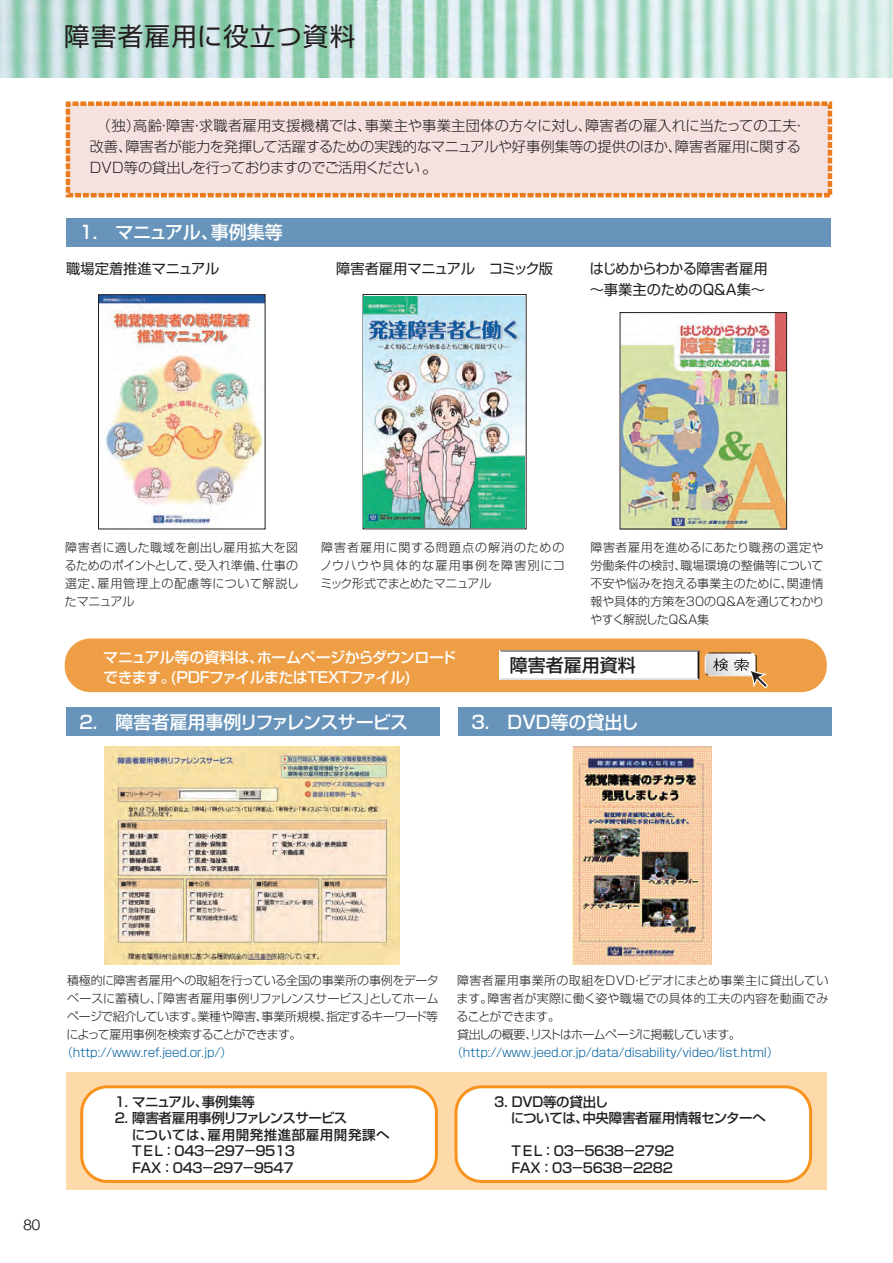
<style>
.page{position:relative;width:893px;height:1263px;background:#fff}
.page>*{position:absolute;margin:0;border:0;box-sizing:border-box;transform-origin:0 0}
.t1{font:25.5px "Shin Go Pro";letter-spacing:.05em;color:#231f20}
.t2{font:500 18px "Shin Go Pro";letter-spacing:-.02em;color:#fff}
.t3{font:500 18px "Shin Go Pro";letter-spacing:-.09em;color:#fff}
.t4{font:500 18px "Shin Go Pro";color:#231f20}
.t5{font:18px "Koz Go Pro";color:#231f20}
.t6{font:500 15px/19.5px "Shin Go Pro";letter-spacing:-.03em;color:#fff}
.t7{font:300 15px "Helvetica Neue";color:#231f20}
.t8{font:300 14.25px/21px "Shin Go Pro";color:#231f20}
.t9{font:14.25px/21px "Shin Go Pro";letter-spacing:-.02em;color:#231f20}
.t10{font:500 13.5px/16.5px "Shin Go Pro";letter-spacing:-.075em;color:#231f20}
.t11{font:500 13.5px/16.5px "Shin Go Pro";letter-spacing:-.27em;color:#231f20}
.t12{font:500 13.5px/16.5px "Shin Go Pro";letter-spacing:-.025em;color:#231f20}
.t13{font:300 12px/18px "Shin Go Pro";letter-spacing:-.015em;color:#231f20;text-align:justify}
.t14{font:300 12px "Shin Go Pro";letter-spacing:-.02em;color:#005f9d}
</style>
<div class="page">
<img style="left:0;top:0;width:893px;height:77px">
<div style="left:65px;top:638px;width:762px;height:54px;background:#ee9f46;border-radius:26px"></div>
<svg style="left:499px;top:650px;width:200px;height:30px"></svg>
<svg style="left:705px;top:652px;width:64px;height:37px"></svg>
<div style="left:66px;top:218px;width:764px;height:28px;background:#6894bb"></div>
<div style="left:68px;top:104px;width:762px;height:91px;background:#f5e1e0"></div>
<div style="left:66px;top:101px;width:766px;height:96px;border:4px dashed #ea7c1d"></div>
<div style="left:66px;top:708px;width:374px;height:28px;background:#6894bb"></div>
<div style="left:458px;top:708px;width:374px;height:28px;background:#6894bb"></div>
<img style="left:100px;top:296px;width:163px;height:230px">
<img style="left:622px;top:314px;width:163px;height:213px">
<div style="left:98px;top:294px;width:167px;height:235px;border:1px solid #231f20"></div>
<div style="left:620px;top:312px;width:167px;height:217px;border:1px solid #231f20"></div>
<img style="left:104px;top:746px;width:295px;height:218px">
<img style="left:572px;top:746px;width:139px;height:218px">
<div style="left:66px;top:1072px;width:761px;height:117px;background:#fedaaa"></div>
<div style="left:82px;top:1087px;width:354px;height:94px;background:#fff;border-radius:26px"></div>
<div style="left:80px;top:1085px;width:358px;height:98px;border:3px solid #f7931d;border-radius:26px"></div>
<div style="left:456px;top:1087px;width:355px;height:94px;background:#fff;border-radius:26px"></div>
<div style="left:454px;top:1085px;width:358px;height:98px;border:3px solid #f7931d;border-radius:26px"></div>
<img style="left:364px;top:296px;width:161px;height:231px">
<h1 class="t1" style="left:64px;top:15px;width:292px">障害者雇用に役立つ資料</h1>
<p class="t8" style="left:88px;top:113px;width:719px;text-indent:8px">（独）高齢・障害・求職者雇用支援機構では、事業主や事業主団体の方々に対し、障害者の雇入れに当たっての工夫・改善、障害者が能力を発揮して活躍するための実践的なマニュアルや好事例集等の提供のほか、障害者雇用に関する<br>ＤＶＤ等の貸出しを行っておりますのでご活用ください</p>
<h2 class="t5" style="left:422px;top:155px;width:19px">。</h2>
<h2 class="t2" style="left:77px;top:218px;width:207px">１．　マニュアル、事例集等</h2>
<p class="t9" style="left:66px;top:257px;width:155px">職場定着推進マニュアル</p>
<p class="t9" style="left:336px;top:257px;width:218px">障害者雇用マニュアル　コミック版</p>
<p class="t9" style="left:590px;top:257px;width:179px">はじめからわかる障害者雇用～事業主のためのＱ＆Ａ集～</p>
<p class="t13" style="left:65px;top:536px;width:236px">障害者に適した職域を創出し雇用拡大を図るためのポイントとして、受入れ準備、仕事の選定、雇用管理上の配慮等について解説したマニュアル</p>
<p class="t13" style="left:320px;top:536px;width:246px">障害者雇用に関する問題点の解消のためのノウハウや具体的な雇用事例を障害別にコミック形式でまとめたマニュアル</p>
<p class="t13" style="left:590px;top:536px;width:236px">障害者雇用を進めるにあたり職務の選定や労働条件の検討、職場環境の整備等について不安や悩みを抱える事業主のために、関連情報や具体的方策を30のＱ＆Ａを通じてわかりやすく解説したＱ＆Ａ集</p>
<p class="t6" style="left:103px;top:646px;width:354px">マニュアル等の資料は、ホームページからダウンロードできます。(PDFファイルまたはTEXTファイル)</p>
<h2 class="t4" style="left:510px;top:650px;width:127px">障害者雇用資料</h2>
<h2 class="t2" style="left:77px;top:707px;width:333px">２．　障害者雇用事例リファレンスサービス</h2>
<h2 class="t3" style="left:469px;top:707px;width:171px">３．　ＤＶＤ等の貸出し</h2>
<p class="t7" style="left:23px;top:1216px;width:18px">80</p>
<p class="t13" style="left:67px;top:970px;width:374px">積極的に障害者雇用への取組を行っている全国の事業所の事例をデータベースに蓄積し、「障害者雇用事例リファレンスサービス」としてホームページで紹介しています。業種や障害、事業所規模、指定するキーワード等によって雇用事例を検索することができます。</p>
<p class="t14" style="left:61px;top:1043px;width:173px">（http://www.ref.jeed.or.jp/）</p>
<p class="t13" style="left:457px;top:970px;width:373px;text-align:left">障害者雇用事業所の取組をＤＶＤ・ビデオにまとめ事業主に貸出しています。障害者が実際に働く姿や職場での具体的工夫の内容を動画でみることができます。<br>貸出しの概要、リストはホームページに掲載しています。</p>
<p class="t14" style="left:451px;top:1043px;width:329px">（http://www.jeed.or.jp/data/disability/video/list.html）</p>
<p class="t10" style="left:113px;top:1092px;width:278px">１．マニュアル、事例集等<br>２．障害者雇用事例リファレンスサービス<br>　 については、雇用開発推進部雇用開発課へ　 ＴＥＬ ：０４３－２９７－９５１３<br>　 ＦＡＸ ：０４３－２９７－９５４７</p>
<p class="t12" style="left:511px;top:1092px;width:257px;text-indent:-17px">3．ＤＶＤ等の貸出し<br>については、中央障害者雇用情報センターへ</p>
<p class="t11" style="left:494px;top:1141px;width:183px">　 ＴＥＬ ：０３－５６３８－２７９２　 ＦＡＸ ：０３－５６３８－２２８２</p>
</div>
